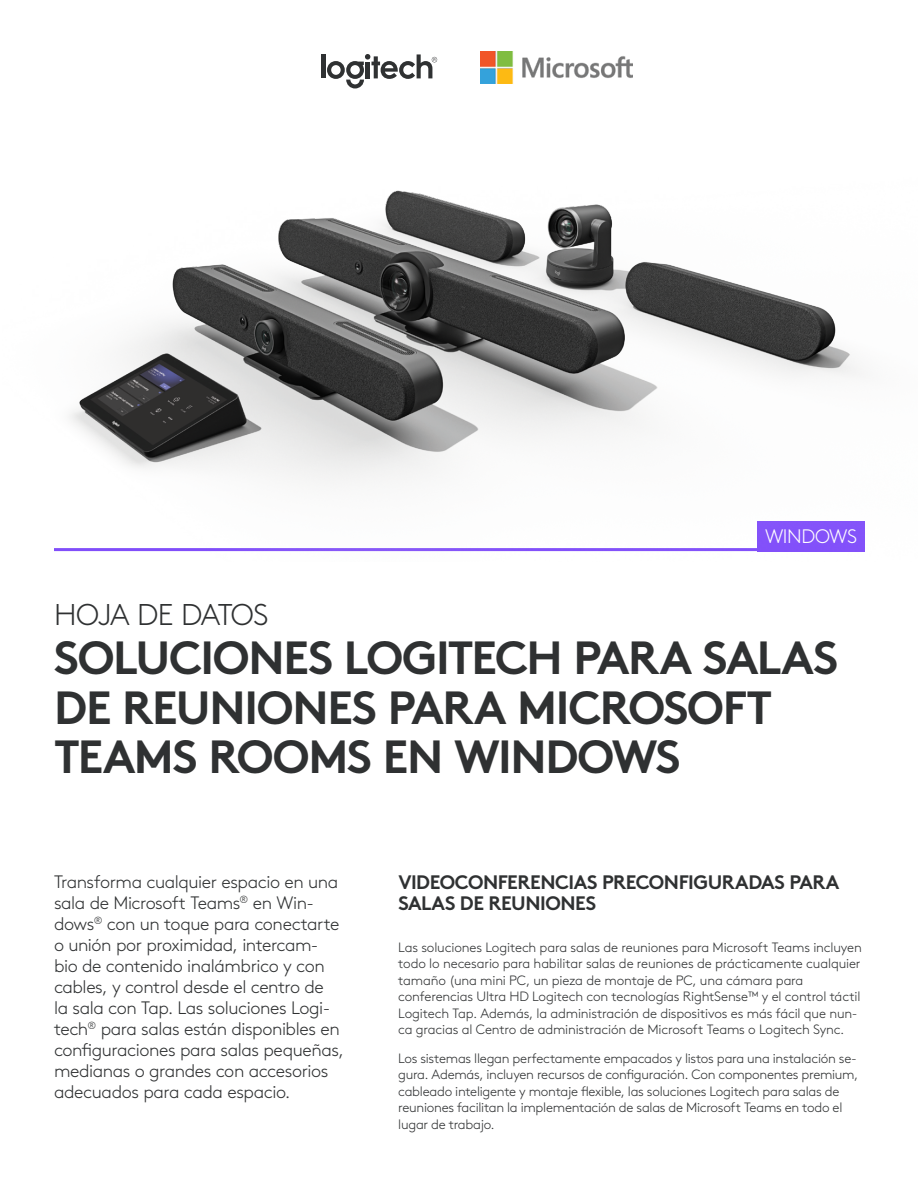
<style>
.page{position:relative;width:918px;height:1188px;background:#fff}
.page>*{position:absolute;margin:0;border:0;box-sizing:border-box;transform-origin:0 0}
.H1_Sub{font:700 46.5px/49.5px "Brown Pro";letter-spacing:-.03em;color:#2f3132}
.H1_Sub-2{font:300 30px "Brown Pro";letter-spacing:-.035em;color:#2f3132}
.t1{font:700 19.5px/21px "Brown Pro";letter-spacing:-.025em;color:#2f3132}
.t2{font:300 19.5px "Brown Pro";letter-spacing:-.025em;color:#fff}
.t3{font:300 18px/21px "Brown Pro";letter-spacing:-.025em;color:#2f3132}
.t4{font:300 13.5px/16.5px "Brown Pro";letter-spacing:-.015em;color:#2f3132}
</style>
<div class="page">
<img style="left:54px;top:190px;width:811px;height:362px">
<hr style="left:321px;top:54px;width:4px;height:24px;background:#2f3132">
<svg style="left:327px;top:54px;width:110px;height:34px"></svg>
<hr style="left:366px;top:62px;width:4px;height:16px;background:#2f3132">
<img style="left:481px;top:51px;width:152px;height:33px">
<p class="t2" style="left:765px;top:522px;width:94px">WINDOWS</p>
<p class="H1_Sub-2" style="left:54px;top:592px;width:216px">HOJA DE DATOS</p>
<p class="H1_Sub" style="left:54px;top:628px;width:786px">SOLUCIONES LOGITECH PARA SALAS<br>DE REUNIONES PARA MICROSOFT<br>TEAMS ROOMS EN WINDOWS</p>
<p class="t3" style="left:54px;top:870px;width:291px">Transforma cualquier espacio en una sala de Microsoft Teams<sup>®</sup> en Win&shy;dows<sup>®</sup> con un toque para conectarte o unión por proximidad, intercam&shy;bio de contenido inalámbrico y con cables, y control desde el centro de<br>la sala con Tap. Las soluciones Logi&shy;tech<sup>®</sup> para salas están disponibles en configuraciones para salas pequeñas, medianas o grandes con accesorios adecuados para cada espacio.</p>
<p class="t1" style="left:398px;top:870px;width:443px">VIDEOCONFERENCIAS PRECONFIGURADAS PARA<br>SALAS DE REUNIONES</p>
<p class="t4" style="left:398px;top:938px;width:465px">Las soluciones Logitech para salas de reuniones para Microsoft Teams incluyen todo lo necesario para habilitar salas de reuniones de prácticamente cualquier tamaño (una mini PC, un pieza de montaje de PC, una cámara para conferencias Ultra HD Logitech con tecnologías RightSense™ y el control táctil Logitech Tap. Además, la administración de dispositivos es más fácil que nun&shy;ca gracias al Centro de administración de Microsoft Teams o Logitech Sync.</p>
<p class="t4" style="left:398px;top:1049px;width:461px">Los sistemas llegan perfectamente empacados y listos para una instalación se&shy;gura. Además, incluyen recursos de configuración. Con componentes premium, cableado inteligente y montaje flexible, las soluciones Logitech para salas de reuniones facilitan la implementación de salas de Microsoft Teams en todo el lugar de trabajo.</p>
</div>
